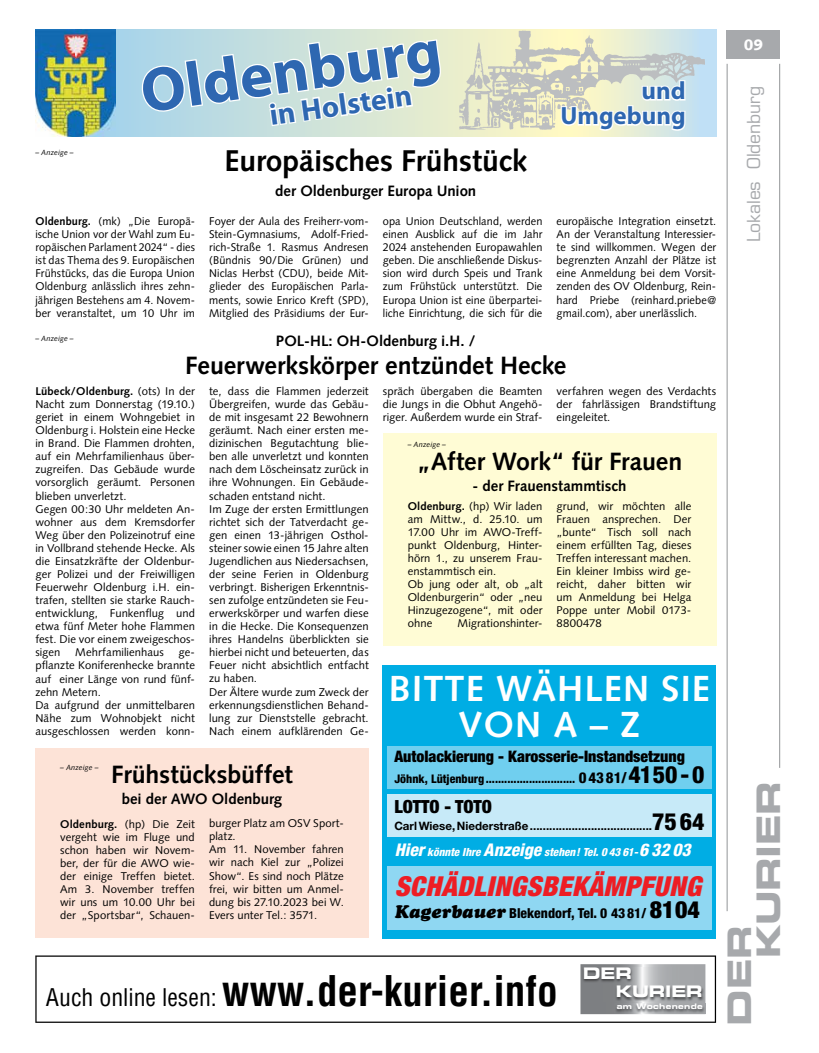
<style>
.page{position:relative;width:819px;height:1053px;background:#fff}
.page>*{position:absolute;margin:0;border:0;box-sizing:border-box;transform-origin:0 0}
.t1{font:700 62.5px "Myriad Pro";color:#2e67b1}
.t2{font:700 condensed 41.25px "Helvetica LT Std";color:#000}
.t3{font:700 36.25px/36.2px "Syntax LT Std";letter-spacing:.03em;color:#fff;text-align:center}
.t4{font:32.5px/28.9px "Eurostile LT Std Bold Ex 2";letter-spacing:-.01em;color:#a7a9ac}
.t5{font:700 30px "Syntax LT Std";letter-spacing:-.005em;color:#000}
.t6{font:700 30px "Myriad Pro";color:#2e67b1}
.t7{font:italic 900 condensed 27.5px "Helvetica Neue";letter-spacing:.015em;color:#ed1d24}
.t8{font:700 25px "Syntax LT Std";letter-spacing:-.005em;color:#000}
.t9{font:700 25px/25px "Myriad Pro";color:#2e67b1;text-align:right}
.t10{font:900 condensed 18.12px "Helvetica Neue";color:#000}
.t11{font:17.5px "Eurostile LT Std";letter-spacing:-.005em;color:#a7a9ac}
.t12{font:900 condensed 15.88px "Helvetica Neue";color:#000}
.t13{font:15.88px/18.2px "Eurostile LT Std Bold Ex 2";letter-spacing:-.01em;color:#fff}
.t14{font:700 15px "Syntax LT Std";color:#000}
.t15{font:900 15px "Syntax LT Std";color:#fff}
.t16{font:800 condensed 13.75px "Helvetica Neue";color:#000}
.t17{font:800 condensed 11.88px "Helvetica Neue";color:#000}
.t18{font:700 11.5px "Helvetica Neue";color:#000}
.t19{font:11.25px/13px "Syntax";letter-spacing:.005em;color:#000;text-align:justify}
.t20{font:italic 800 condensed 11.25px "Helvetica Neue";color:#fff}
.t21{font:7.62px "Eurostile Bold Extended Two";letter-spacing:.04em;color:#fff}
.t22{font:italic 7.5px "Syntax LT Std";letter-spacing:.015em;color:#000}
.s1{font-weight:700}
.s2{font-size:15px}
.s3{font-size:23.75px}
.s4{font-weight:800;font-stretch:condensed;font-size:23.75px}
.s5{font-size:17.5px}
.s6{font-family:"Cooper Black Std";font-weight:400;font-style:italic;font-stretch:normal;font-size:18.12px}
.s7{font-weight:900;font-size:23.75px}
.s8{font-weight:400;font-size:23.75px}
</style>
<div class="page">
<div style="left:383px;top:433px;width:334px;height:212px;background:#fffcd5"></div>
<div style="left:35px;top:748px;width:334px;height:190px;background:#fde3d7"></div>
<hr style="left:726px;top:64px;width:1px;height:847px;background:#939598">
<hr style="left:779px;top:64px;width:1px;height:703px;background:#939598">
<div style="left:726px;top:30px;width:54px;height:29px;background:#a7a9ac"></div>
<div style="left:383px;top:665px;width:333px;height:273px;background:#00ade4"></div>
<div style="left:387px;top:793px;width:324px;height:43px;background:#c7eaf8"></div>
<div style="left:387px;top:745px;width:324px;height:43px;background:#70cfef"></div>
<div style="left:387px;top:865px;width:324px;height:64px;background:#8fd7f2"></div>
<svg style="left:115px;top:30px;width:601px;height:106px;background:#c4dede"></svg>
<img style="left:35px;top:30px;width:80px;height:106px">
<svg style="left:141px;top:38px;width:302px;height:90px"></svg>
<img style="left:459px;top:30px;width:245px;height:102px">
<svg style="left:559px;top:65px;width:128px;height:71px"></svg>
<svg style="left:35px;top:955px;width:681px;height:67px"></svg>
<svg style="left:580px;top:964px;width:125px;height:50px"></svg>
<img style="left:581px;top:966px;width:123px;height:35px">
<img style="left:614px;top:1003px;width:91px;height:10px">
<p class="t22" style="left:35px;top:147px;width:40px">– Anzeige –</p>
<p class="t1" style="left:136px;top:57px;width:304px;rotate:-8deg">Oldenburg</p>
<p class="t6" style="left:267px;top:98px;width:145px;rotate:-8deg">in Holstein</p>
<p class="t9" style="left:560px;top:79px;width:127px">und<br>Umgebung</p>
<p class="t5" style="left:224px;top:144px;width:304px">Europäisches Frühstück</p>
<p class="t14" style="left:275px;top:182px;width:202px">der Oldenburger Europa Union</p>
<p class="t19" style="left:35px;top:215px;width:161px"><span class="s1">Oldenburg.</span> (mk) „Die Europä&shy;ische Union vor der Wahl zum Eu&shy;ropäischen Parlament 2024“ - dies ist das Thema des 9. Europäischen Frühstücks, das die Europa Union Oldenburg anlässlich ihres zehn&shy;jährigen Bestehens am 4. Novem&shy;ber veranstaltet, um 10 Uhr im</p>
<p class="t19" style="left:209px;top:215px;width:161px">Foyer der Aula des Freiherr-vom-Stein-Gymnasiums, Adolf-Fried&shy;rich-Straße 1. Rasmus Andresen (Bündnis 90/Die Grünen) und Niclas Herbst (CDU), beide Mit&shy;glieder des Europäischen Parla&shy;ments, sowie Enrico Kreft (SPD), Mitglied des Präsidiums der Eur-</p>
<p class="t19" style="left:383px;top:215px;width:161px">opa Union Deutschland, werden einen Ausblick auf die im Jahr 2024 anstehenden Europawahlen geben. Die anschließende Diskus&shy;sion wird durch Speis und Trank zum Frühstück unterstützt. Die Europa Union ist eine überpartei&shy;liche Einrichtung, die sich für die</p>
<p class="t19" style="left:556px;top:215px;width:161px">europäische Integration einsetzt.<br>An der Veranstaltung Interessier&shy;te sind willkommen. Wegen der begrenzten Anzahl der Plätze ist eine Anmeldung bei dem Vorsit&shy;zenden des OV Oldenburg, Rein&shy;hard Priebe (reinhard.priebe@ gmail.com), aber unerlässlich.</p>
<p class="t22" style="left:35px;top:333px;width:40px">– Anzeige –</p>
<p class="t14" style="left:276px;top:332px;width:201px">POL-HL: OH-Oldenburg i.H. /</p>
<p class="t8" style="left:185px;top:351px;width:383px">Feuerwerkskörper entzündet Hecke</p>
<p class="t19" style="left:35px;top:384px;width:161px;text-align:left"><span class="s1">Lübeck/Oldenburg.</span> (ots) In der<br>Nacht zum Donnerstag (19.10.) geriet in einem Wohngebiet in<br>Oldenburg i. Holstein eine Hecke in Brand. Die Flammen drohten, auf ein Mehrfamilienhaus über&shy;zugreifen. Das Gebäude wurde vorsorglich geräumt. Personen blieben unverletzt.<br>Gegen 00:30 Uhr meldeten An&shy;wohner aus dem Kremsdorfer<br>Weg über den Polizeinotruf eine in Vollbrand stehende Hecke. Als die Einsatzkräfte der Oldenbur&shy;ger Polizei und der Freiwilligen<br>Feuerwehr Oldenburg i.H. ein&shy;trafen, stellten sie starke Rauch&shy;entwicklung, Funkenflug und etwa fünf Meter hohe Flammen fest. Die vor einem zweigeschos&shy;sigen</p>
<p class="t19" style="left:75px;top:646px;width:90px">Mehrfamilienhaus</p>
<p class="t19" style="left:35px;top:646px;width:161px;text-align:left;text-indent:143px">ge&shy;pflanzte Koniferenhecke brannte auf einer Länge von rund fünf&shy;zehn Metern.<br>Da aufgrund der unmittelbaren<br>Nähe zum Wohnobjekt nicht ausgeschlossen werden konn-</p>
<p class="t19" style="left:209px;top:384px;width:161px;text-align:left">te, dass die Flammen jederzeit<br>Übergreifen, wurde das Gebäu&shy;de mit insgesamt 22 Bewohnern geräumt. Nach einer ersten me&shy;dizinischen Begutachtung blie&shy;ben alle unverletzt und konnten nach dem Löscheinsatz zurück in ihre Wohnungen. Ein Gebäude&shy;schaden entstand nicht.<br>Im Zuge der ersten Ermittlungen richtet sich der Tatverdacht ge&shy;gen einen 13-jährigen Osthol&shy;steiner sowie einen 15 Jahre alten<br>Jugendlichen aus Niedersachsen, der seine Ferien in Oldenburg verbringt. Bisherigen Erkenntnis&shy;sen zufolge entzündeten sie Feu&shy;erwerkskörper und warfen diese in die Hecke. Die Konsequenzen ihres Handelns überblickten sie hierbei nicht und beteuerten, das<br>Feuer nicht absichtlich entfacht zu haben.<br>Der Ältere wurde zum Zweck der erkennungsdienstlichen Behand&shy;lung zur Dienststelle gebracht.<br>Nach einem aufklärenden Ge-</p>
<p class="t22" style="left:60px;top:763px;width:40px">– Anzeige –</p>
<p class="t8" style="left:111px;top:760px;width:183px">Frühstücksbüffet</p>
<p class="t14" style="left:122px;top:790px;width:162px">bei der AWO Oldenburg</p>
<p class="t19" style="left:60px;top:817px;width:136px"><span class="s1">Oldenburg.</span> (hp) Die Zeit vergeht wie im Fluge und schon haben wir Novem&shy;ber, der für die AWO wie&shy;der einige Treffen bietet.<br>Am 3. November treffen wir uns um 10.00 Uhr bei der „Sportsbar“, Schauen-</p>
<p class="t19" style="left:209px;top:817px;width:136px;text-align:left">burger Platz am OSV Sport&shy;platz.<br>Am 11. November fahren wir nach Kiel zur „Polizei<br>Show“. Es sind noch Plätze frei, wir bitten um Anmel&shy;dung bis 27.10.2023 bei W.<br>Evers unter Tel.: 3571.</p>
<p class="t19" style="left:383px;top:384px;width:161px">spräch übergaben die Beamten die Jungs in die Obhut Angehö&shy;riger. Außerdem wurde ein Straf-</p>
<p class="t19" style="left:556px;top:384px;width:161px">verfahren wegen des Verdachts der fahrlässigen Brandstiftung eingeleitet.</p>
<p class="t22" style="left:407px;top:439px;width:40px">– Anzeige –</p>
<p class="t8" style="left:417px;top:446px;width:267px">„After Work“ für Frauen</p>
<p class="t14" style="left:472px;top:477px;width:155px">- der Frauenstammtisch</p>
<p class="t19" style="left:407px;top:499px;width:136px;text-align:left"><span class="s1">Oldenburg.</span> (hp) Wir laden am Mittw., d. 25.10. um<br>17.00 Uhr im AWO-Treff&shy;punkt Oldenburg, Hinter&shy;hörn 1., zu unserem Frau&shy;enstammtisch ein.<br>Ob jung oder alt, ob „alt<br>Oldenburgerin“ oder „neu<br>Hinzugezogene“, mit oder ohne</p>
<p class="t19" style="left:457px;top:616px;width:86px">Migrationshinter-</p>
<p class="t19" style="left:556px;top:499px;width:136px">grund, wir möchten alle Frauen ansprechen. Der „bunte“ Tisch soll nach einem erfüllten Tag, dieses Treffen interessant machen.<br>Ein kleiner Imbiss wird ge&shy;reicht, daher bitten wir um Anmeldung bei Helga Poppe unter Mobil 0173- 8800478</p>
<p class="t3" style="left:389px;top:670px;width:322px">BITTE WÄHLEN SIE<br>VON A – Z</p>
<p class="t12" style="left:394px;top:746px;width:292px">Autolackierung - Karosserie-Instandsetzung</p>
<p class="t17" style="left:394px;top:771px;width:312px">Jöhnk, Lütjenburg ............................. <span class="s2">0 43 81/</span> <span class="s3">41 50 - 0</span></p>
<p class="t10" style="left:394px;top:795px;width:99px">LOTTO - TOTO</p>
<p class="t18" style="left:394px;top:818px;width:312px">Carl Wiese, Niederstraße ......................................<span class="s4">75 64</span></p>
<p class="t20" style="left:395px;top:845px;width:297px"><span class="s5">Hier</span> könnte Ihre <span class="s5">Anzeige</span> stehen! Tel. 0 43 61-<span class="s5">6 32 03</span></p>
<p class="t7" style="left:395px;top:868px;width:308px">SCHÄDLINGSBEKÄMPFUNG</p>
<p class="t16" style="left:395px;top:904px;width:306px"><span class="s6">Kagerbauer</span> Blekendorf, Tel. 0 43 81/ <span class="s7">81 04</span></p>
<p class="t2" style="left:46px;top:965px;width:513px"><span class="s8">Auch online lesen:</span> www.der-kurier.info</p>
<p class="t13" style="left:615px;top:963px;width:88px;text-indent:-33px">DER<br>KURIER</p>
<p class="t21" style="left:616px;top:1001px;width:88px">am Wochenende</p>
<p class="t15" style="left:743px;top:36px;width:21px">09</p>
<p class="t11" style="left:743px;top:242px;width:158px;rotate:-90deg">Lokales Oldenburg</p>
<p class="t4" style="left:724px;top:958px;width:179px;text-indent:-67px;rotate:-90deg">DER<br>KURIER</p>
</div>
